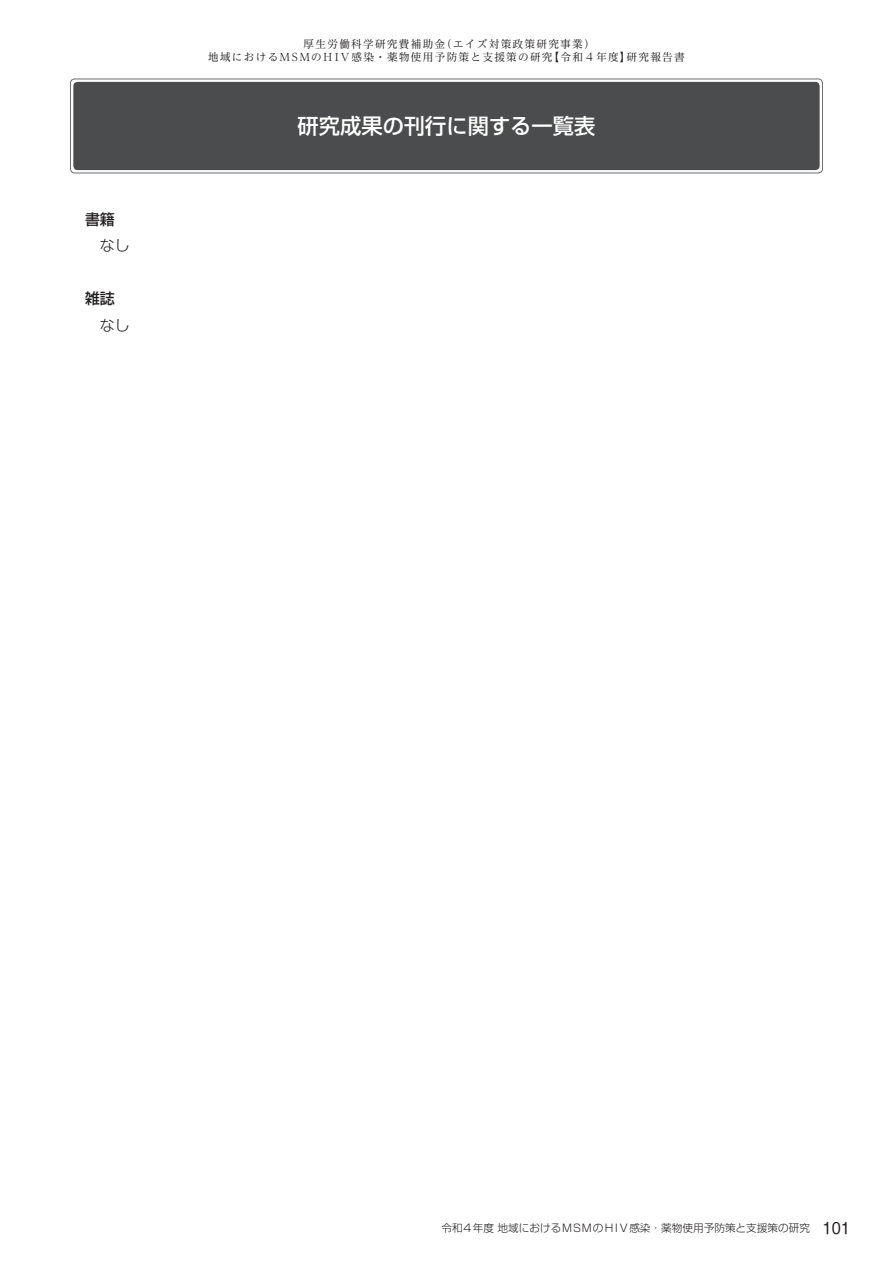
<style>
.page{position:relative;width:893px;height:1263px;background:#fff}
.page>*{position:absolute;margin:0;border:0;box-sizing:border-box;transform-origin:0 0}
.t1{font:500 21.3px "Shin Go Pro";color:#fff}
.t2{font:300 14.85px "Shin M Go Pro";color:#231f20}
.t3{font:500 14.85px "Shin Go Pro";color:#231f20}
.t4{font:10.65px/12.8px "Reim Pro";letter-spacing:.12em;color:#231f20;text-align:center}
.t5{font:300 10.65px "Shin Go Pro";color:#231f20}
.s1{font-family:"Shin M Go Pro";font-weight:400;font-size:14.85px}
</style>
<div class="page">
<div style="left:70px;top:79px;width:753px;height:94px;border:1px solid #6c6d70;border-radius:4px"></div>
<div style="left:73px;top:82px;width:747px;height:88px;background:#4b4c4d;border-radius:4px"></div>
<h2 class="t3" style="left:85px;top:207px;width:31px">書籍</h2>
<h2 class="t2" style="left:85px;top:234px;width:46px">　なし</h2>
<h2 class="t3" style="left:85px;top:287px;width:31px">雑誌</h2>
<h2 class="t2" style="left:85px;top:313px;width:46px">　なし</h2>
<p class="t4" style="left:208px;top:38px;width:478px">厚生労働科学研究費補助金（エイズ対策政策研究事業）<br>地域におけるＭＳＭのＨＩＶ感染・薬物使用予防策と支援策の研究【令和４年度】研究報告書</p>
<h1 class="t1" style="left:298px;top:108px;width:299px">研究成果の刊行に関する一覧表</h1>
<p class="t5" style="left:441px;top:1219px;width:410px">令和４年度 地域におけるＭＳＭのＨＩＶ感染・薬物使用予防策と支援策の研究 <span class="s1">101</span></p>
</div>
